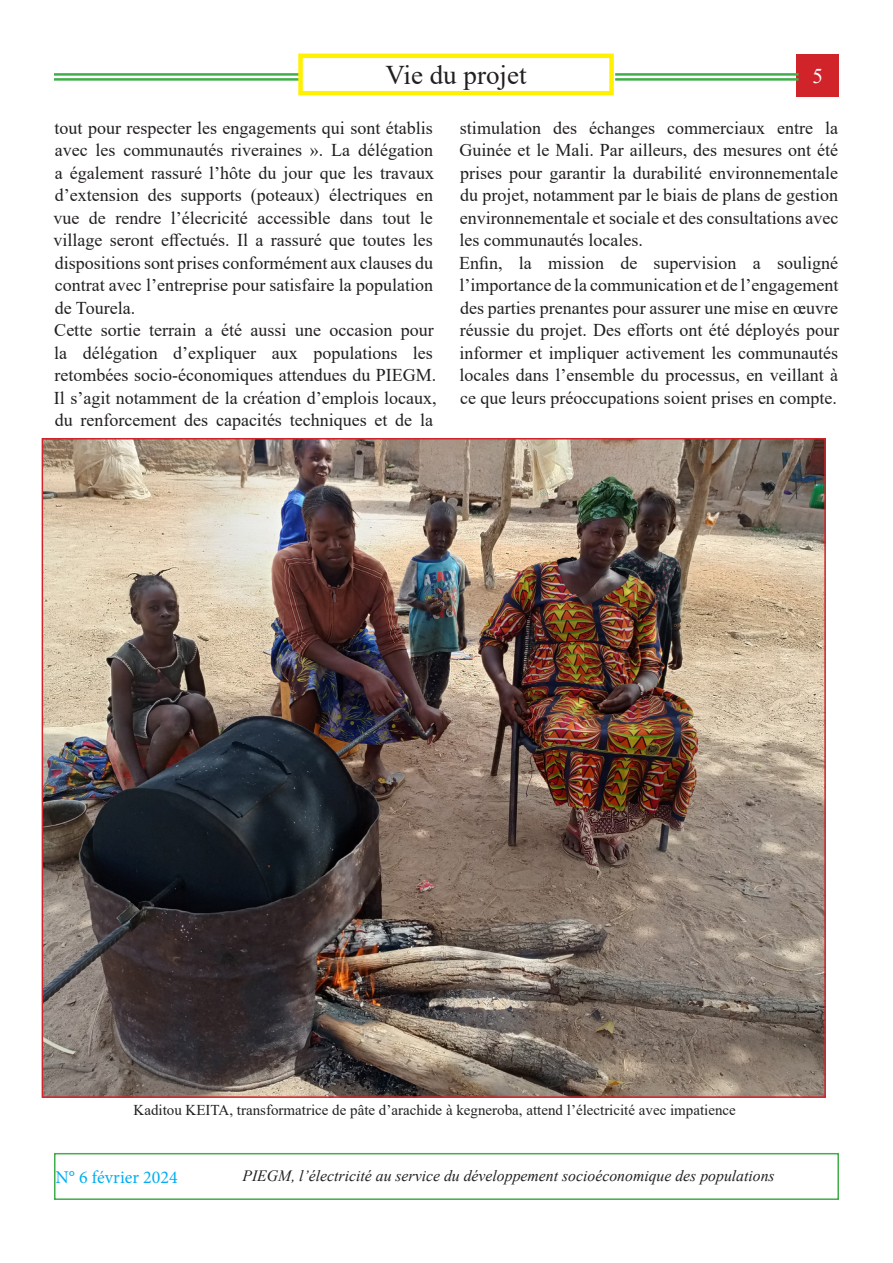
<style>
.page{position:relative;width:893px;height:1263px;background:#fff}
.page>*{position:absolute;margin:0;border:0;box-sizing:border-box;transform-origin:0 0}
.t1{font:27px "Times New Roman";color:#231f20}
.t2{font:21px "Times New Roman";color:#fff}
.t3{font:18px/22.5px "Times New Roman";color:#231f20;text-align:justify}
.t4{font:18px "Minion Pro";color:#00aeef}
.t5{font:italic 15.75px "Times New Roman";color:#231f20}
.t6{font:15px "Times New Roman";color:#231f20}
</style>
<div class="page">
<div style="left:796px;top:54px;width:43px;height:43px;background:#d1232a"></div>
<hr style="left:615px;top:73px;width:184px;height:3px;background:#40ae49">
<hr style="left:615px;top:78px;width:184px;height:3px;background:#40ae49">
<hr style="left:54px;top:73px;width:347px;height:3px;background:#40ae49">
<hr style="left:54px;top:78px;width:347px;height:3px;background:#40ae49">
<div style="left:54px;top:1153px;width:785px;height:47px;border:2px solid #40ae49"></div>
<div style="left:301px;top:56px;width:311px;height:37px;background:#fff"></div>
<div style="left:298px;top:54px;width:316px;height:41px;border:4px solid #fff101"></div>
<img style="left:45px;top:441px;width:778px;height:654px">
<p class="t1" style="left:386px;top:56px;width:142px">Vie du projet</p>
<p class="t3" style="left:53px;top:116px;width:382px">tout pour respecter les engagements qui sont établis avec les communautés riveraines ». La délégation a également rassuré l’hôte du jour que les travaux d’extension des supports (poteaux) électriques en vue de rendre l’élecricité accessible dans tout le village seront effectués. Il a rassuré que toutes les dispositions sont prises conformément aux clauses du contrat avec l’entreprise pour satisfaire la population de Tourela.</p>
<p class="t3" style="left:54px;top:318px;width:384px;text-align:left">Cette sortie terrain a été aussi une occasion pour la délégation d’expliquer aux populations les retombées socio-économiques attendues du PIEGM.<br>Il s’agit notamment de la création d’emplois locaux, du renforcement des capacités techniques et de la</p>
<p class="t2" style="left:812px;top:61px;width:12px">5</p>
<p class="t3" style="left:459px;top:116px;width:380px">stimulation des échanges commerciaux entre la Guinée et le Mali. Par ailleurs, des mesures ont été prises pour garantir la durabilité environnementale du projet, notamment par le biais de plans de gestion environnementale et sociale et des consultations avec les communautés locales.</p>
<p class="t3" style="left:459px;top:251px;width:381px">Enfin, la mission de supervision a souligné l’importance de la communication et de l’engagement des parties prenantes pour assurer une mise en œuvre réussie du projet. Des efforts ont été déployés pour informer et impliquer activement les communautés locales dans l’ensemble du processus, en veillant à ce que leurs préoccupations soient prises en compte.</p>
<p class="t6" style="left:134px;top:1099px;width:604px">Kaditou KEITA, transformatrice de pâte d’arachide à kegneroba, attend l’électricité avec impatience</p>
<p class="t4" style="left:56px;top:1165px;width:124px">N° 6 février 2024</p>
<p class="t5" style="left:242px;top:1165px;width:534px">PIEGM, l’électricité au service du développement socioéconomique des populations</p>
</div>
